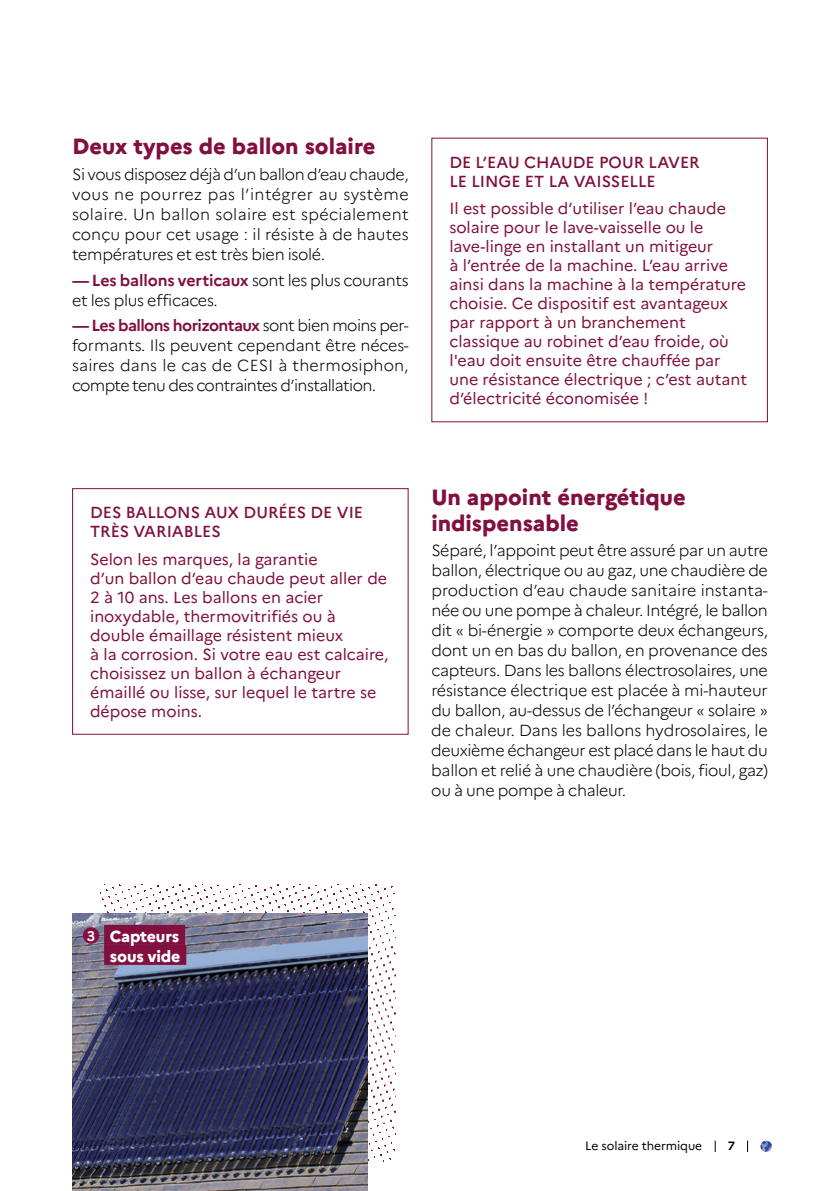
<style>
.page{position:relative;width:840px;height:1191px;background:#fff}
.page>*{position:absolute;margin:0;border:0;box-sizing:border-box;transform-origin:0 0}
.t1{font:800 22px/26px "Marianne";color:#810f3f}
.t2{font:300 16px/20px "Marianne";letter-spacing:-.02em;color:#000;text-align:justify}
.t3{font:16px/19px "Marianne";color:#810f3f}
.t4{font:500 16px/19px "Marianne";color:#810f3f}
.t5{font:800 16px/20px "Marianne";letter-spacing:-.01em;color:#fff;text-align:right}
.t6{font:12px "Marianne";letter-spacing:-.005em;color:#000}
.t7{font:700 12px "Marianne";color:#000}
.s1{font-weight:700;color:#810f3f}
.s2{font-weight:700;font-size:14px}
</style>
<div class="page">
<img style="left:100px;top:884px;width:295px;height:278px">
<img style="left:72px;top:913px;width:295px;height:278px">
<div style="left:83px;top:927px;width:16px;height:16px;background:#810f3f;border-radius:50%"></div>
<div style="left:104px;top:925px;width:81px;height:20px;background:#810f3f"></div>
<div style="left:104px;top:945px;width:82px;height:20px;background:#810f3f"></div>
<div style="left:72px;top:488px;width:336px;height:246px;border:1px solid #810f3f"></div>
<svg style="left:760px;top:1140px;width:11px;height:12px"></svg>
<svg style="left:714px;top:1140px;width:1px;height:12px"></svg>
<h1 class="t1" style="left:72px;top:131px;width:305px">Deux types de ballon solaire</h1>
<p class="t2" style="left:72px;top:163px;width:338px">Si vous disposez déjà d’un ballon d’eau chaude, vous ne pourrez pas l’intégrer au système solaire. Un ballon solaire est spécialement conçu pour cet usage : il résiste à de hautes températures et est très bien isolé.</p>
<p class="t2" style="left:72px;top:268px;width:338px"><span class="s1">— Les ballons verticaux</span> sont les plus courants et les plus efficaces.</p>
<p class="t2" style="left:72px;top:314px;width:338px"><span class="s1">— Les ballons horizontaux</span> sont bien moins per&shy;formants. Ils peuvent cependant être néces&shy;saires dans le cas de CESI à thermosiphon, compte tenu des contraintes d’installation.</p>
<p class="t4" style="left:449px;top:151px;width:252px">DE L’EAU CHAUDE POUR LAVER<br>LE LINGE ET LA VAISSELLE</p>
<p class="t3" style="left:449px;top:198px;width:299px">Il est possible d’utiliser l’eau chaude solaire pour le lave-vaisselle ou le lave-linge en installant un mitigeur<br>à l’entrée de la machine. L’eau arrive ainsi dans la machine à la température choisie. Ce dispositif est avantageux par rapport à un branchement classique au robinet d’eau froide, où l'eau doit ensuite être chauffée par une résistance électrique ; c’est autant d’électricité économisée !</p>
<p class="t4" style="left:90px;top:502px;width:274px">DES BALLONS AUX DURÉES DE VIE<br>TRÈS VARIABLES</p>
<p class="t3" style="left:90px;top:548px;width:300px">Selon les marques, la garantie<br>d’un ballon d’eau chaude peut aller de<br>2 à 10 ans. Les ballons en acier inoxydable, thermovitrifiés ou à double émaillage résistent mieux<br>à la corrosion. Si votre eau est calcaire, choisissez un ballon à échangeur émaillé ou lisse, sur lequel le tartre se dépose moins.</p>
<h1 class="t1" style="left:431px;top:482px;width:256px">Un appoint énergétique indispensable</h1>
<p class="t2" style="left:431px;top:539px;width:338px">Séparé, l’appoint peut être assuré par un autre ballon, électrique ou au gaz, une chaudière de production d’eau chaude sanitaire instanta&shy;née ou une pompe à chaleur. Intégré, le ballon dit « bi-énergie » comporte deux échangeurs, dont un en bas du ballon, en provenance des capteurs. Dans les ballons électrosolaires, une résistance électrique est placée à mi-hauteur du ballon, au-dessus de l’échangeur « solaire » de chaleur. Dans les ballons hydrosolaires, le deuxième échangeur est placé dans le haut du ballon et relié à une chaudière (bois, fioul, gaz) ou à une pompe à chaleur.</p>
<p class="t5" style="left:87px;top:925px;width:95px"><span class="s2">3</span> Capteurs sous vide</p>
<p class="t6" style="left:585px;top:1137px;width:118px">Le solaire thermique</p>
<p class="t7" style="left:727px;top:1136px;width:9px">7</p>
</div>
